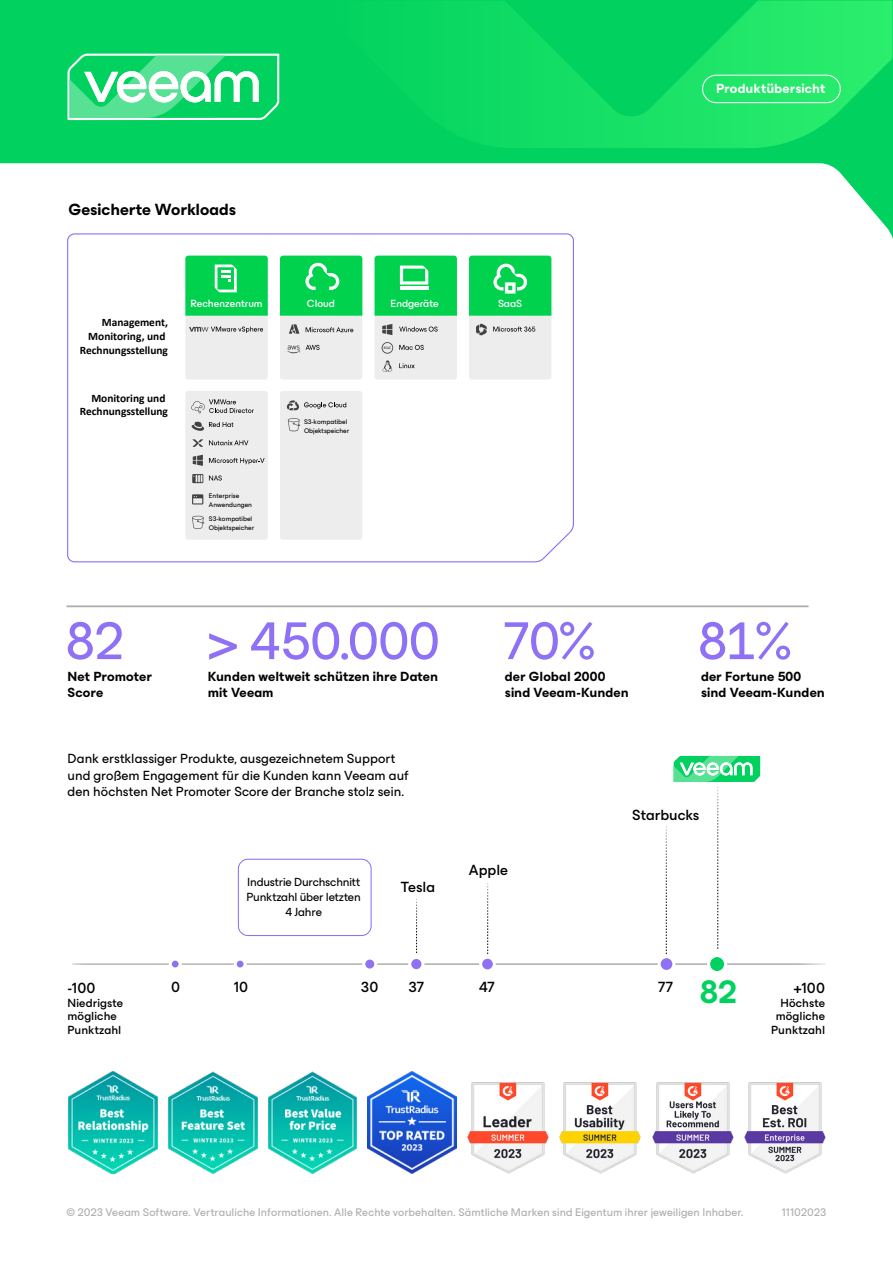
<style>
.page{position:relative;width:893px;height:1263px;background:#fff}
.page>*{position:absolute;margin:0;border:0;box-sizing:border-box;transform-origin:0 0}
.t1{font:54px "ES Build Neutral";letter-spacing:-.015em;color:#8e71f4}
.t2{font:700 16.5px "ES Build Neutral";letter-spacing:-.005em;color:#000}
.t3{font:500 15px "ES Build Neutral";color:#000}
.t4{font:13.5px/16.5px "ES Build Neutral";letter-spacing:.005em;color:#000}
.t5{font:700 13.5px/16.5px "ES Build Neutral";letter-spacing:.005em;color:#000}
.t6{font:700 13.5px "ES Build Neutral";letter-spacing:.005em;color:#fff}
.t7{font:500 12px/13.5px "ES Build Neutral";letter-spacing:.01em;color:#000}
.t8{font:12px/15px "ES Build Neutral";letter-spacing:-.015em;color:#000;text-align:center}
.t9{font:700 11.4px/13.6px "Calibri";color:#000;text-align:right}
.t10{font:11.25px "ES Build Neutral";letter-spacing:.01em;color:#adacaf}
.t11{font:500 10.65px "ES Build";color:#fff}
.t12{font:6.75px/8.7px "ES Build Neutral";color:#000}
.s1{font-weight:700;font-size:33px;color:#00d15f}
</style>
<div class="page">
<svg style="left:1px;top:1px;width:891px;height:235px"></svg>
<svg style="left:312px;top:1px;width:580px;height:147px;background:#0eda63"></svg>
<svg style="left:66px;top:53px;width:214px;height:68px"></svg>
<div style="left:702px;top:75px;width:139px;height:28px;border:1px solid #fff;border-radius:14px"></div>
<img style="left:169px;top:1071px;width:88px;height:102px">
<img style="left:68px;top:1071px;width:90px;height:102px">
<img style="left:368px;top:1071px;width:88px;height:102px">
<img style="left:652px;top:1082px;width:81px;height:92px">
<img style="left:467px;top:1082px;width:81px;height:92px">
<img style="left:744px;top:1082px;width:81px;height:92px">
<img style="left:560px;top:1082px;width:81px;height:92px">
<img style="left:268px;top:1071px;width:89px;height:102px">
<hr style="left:66px;top:605px;width:742px;height:2px;background:#adacaf">
<div style="left:24px;top:230px;width:586px;height:343px;background:#fff"></div>
<svg style="left:67px;top:233px;width:507px;height:330px"></svg>
<div style="left:374px;top:308px;width:83px;height:72px;background:#ededed;border-radius:3px"></div>
<div style="left:469px;top:308px;width:82px;height:72px;background:#ededed;border-radius:3px"></div>
<div style="left:185px;top:308px;width:83px;height:72px;background:#ededed;border-radius:3px"></div>
<div style="left:280px;top:308px;width:82px;height:72px;background:#ededed;border-radius:3px"></div>
<svg style="left:306px;top:345px;width:14px;height:5px"></svg>
<svg style="left:306px;top:327px;width:47px;height:5px"></svg>
<svg style="left:399px;top:327px;width:39px;height:5px"></svg>
<svg style="left:399px;top:345px;width:25px;height:5px"></svg>
<svg style="left:399px;top:363px;width:16px;height:5px"></svg>
<svg style="left:493px;top:327px;width:42px;height:5px"></svg>
<svg style="left:280px;top:256px;width:82px;height:60px;background:#0ed457"></svg>
<svg style="left:469px;top:256px;width:82px;height:60px;background:#13d55b"></svg>
<svg style="left:374px;top:256px;width:83px;height:60px;background:#11d45a"></svg>
<hr style="left:400px;top:287px;width:28px;height:3px;background:#fff">
<svg style="left:185px;top:256px;width:83px;height:60px;background:#11d55a"></svg>
<svg style="left:476px;top:324px;width:11px;height:11px"></svg>
<svg style="left:383px;top:360px;width:9px;height:12px"></svg>
<svg style="left:287px;top:345px;width:13px;height:8px"></svg>
<svg style="left:189px;top:327px;width:74px;height:6px"></svg>
<svg style="left:382px;top:324px;width:10px;height:11px"></svg>
<svg style="left:382px;top:342px;width:11px;height:12px"></svg>
<svg style="left:289px;top:324px;width:10px;height:10px"></svg>
<div style="left:238px;top:859px;width:134px;height:77px;border:1px solid #8e71f4;border-radius:9px"></div>
<div style="left:709px;top:955px;width:16px;height:17px;background:#00d15f;border-radius:50%"></div>
<div style="left:707px;top:954px;width:20px;height:20px;border:3px solid #fff;border-radius:50%"></div>
<div style="left:659px;top:957px;width:15px;height:14px;background:#8e71f4;border-radius:50%"></div>
<div style="left:658px;top:955px;width:17px;height:18px;border:3px solid #fff;border-radius:50%"></div>
<div style="left:481px;top:957px;width:13px;height:14px;background:#8e71f4;border-radius:50%"></div>
<div style="left:479px;top:956px;width:17px;height:16px;border:3px solid #fff;border-radius:50%"></div>
<div style="left:410px;top:957px;width:13px;height:14px;background:#8e71f4;border-radius:50%"></div>
<div style="left:408px;top:956px;width:16px;height:16px;border:3px solid #fff;border-radius:50%"></div>
<div style="left:364px;top:958px;width:12px;height:12px;background:#8e71f4;border-radius:50%"></div>
<div style="left:362px;top:956px;width:15px;height:15px;border:3px solid #fff;border-radius:50%"></div>
<div style="left:235px;top:959px;width:10px;height:10px;background:#8e71f4;border-radius:50%"></div>
<div style="left:234px;top:958px;width:13px;height:12px;border:3px solid #fff;border-radius:50%"></div>
<div style="left:170px;top:959px;width:10px;height:10px;background:#8e71f4;border-radius:50%"></div>
<div style="left:169px;top:958px;width:13px;height:12px;border:3px solid #fff;border-radius:50%"></div>
<svg style="left:666px;top:826px;width:1px;height:128px"></svg>
<svg style="left:487px;top:883px;width:1px;height:71px"></svg>
<svg style="left:416px;top:898px;width:1px;height:55px"></svg>
<svg style="left:674px;top:756px;width:86px;height:193px"></svg>
<p class="t2" style="left:69px;top:196px;width:169px">Gesicherte Workloads</p>
<p class="t9" style="left:80px;top:315px;width:90px">Management,<br>Monitoring, und<br>Rechnungsstellung</p>
<p class="t9" style="left:80px;top:391px;width:89px">Monitoring und<br>Rechnungsstellung</p>
<p class="t11" style="left:190px;top:295px;width:74px">Rechenzentrum</p>
<p class="t11" style="left:307px;top:295px;width:30px">Cloud</p>
<p class="t11" style="left:391px;top:295px;width:50px">Endgeräte</p>
<p class="t11" style="left:498px;top:295px;width:26px">SaaS</p>
<p class="t12" style="left:304px;top:417px;width:47px">S3-kompatibel<br>Objektspeicher</p>
<p class="t12" style="left:209px;top:491px;width:45px">Enterprise<br>Anwendungen</p>
<p class="t12" style="left:209px;top:514px;width:47px">S3-kompatibel<br>Objektspeicher</p>
<p class="t6" style="left:716px;top:78px;width:111px">Produktübersicht</p>
<h1 class="t1" style="left:501px;top:599px;width:95px">70%</h1>
<h1 class="t1" style="left:65px;top:599px;width:61px">82</h1>
<h1 class="t1" style="left:208px;top:599px;width:233px">&gt; 450.000</h1>
<h1 class="t1" style="left:698px;top:599px;width:94px">81%</h1>
<p class="t5" style="left:208px;top:666px;width:232px">Kunden weltweit schützen ihre Daten mit Veeam</p>
<p class="t5" style="left:68px;top:666px;width:86px">Net Promoter<br>Score</p>
<p class="t5" style="left:505px;top:666px;width:125px">der Global 2000 sind Veeam-Kunden</p>
<p class="t4" style="left:68px;top:749px;width:343px">Dank erstklassiger Produkte, ausgezeichnetem Support und großem Engagement für die Kunden kann Veeam auf den höchsten Net Promoter Score der Branche stolz sein.</p>
<p class="t5" style="left:701px;top:666px;width:125px">der Fortune 500 sind Veeam-Kunden</p>
<p class="t3" style="left:68px;top:976px;width:30px">-100</p>
<p class="t7" style="left:68px;top:994px;width:57px">Niedrigste mögliche<br>Punktzahl</p>
<p class="t8" style="left:246px;top:873px;width:116px">Industrie Durchschnitt<br>Punktzahl über letzten<br>4 Jahre</p>
<p class="t3" style="left:401px;top:875px;width:36px">Tesla</p>
<p class="t3" style="left:171px;top:975px;width:11px">0</p>
<p class="t3" style="left:234px;top:975px;width:16px">10</p>
<p class="t3" style="left:361px;top:975px;width:19px">30</p>
<p class="t3" style="left:408px;top:975px;width:17px">37</p>
<p class="t3" style="left:469px;top:858px;width:41px">Apple</p>
<p class="t3" style="left:632px;top:803px;width:69px">Starbucks</p>
<p class="t3" style="left:479px;top:975px;width:17px">47</p>
<p class="t3" style="left:658px;top:975px;width:80px">77 <span class="s1">82</span></p>
<p class="t3" style="left:794px;top:976px;width:33px">+100</p>
<p class="t7" style="left:771px;top:994px;width:55px;text-align:right">Höchste mögliche<br>Punktzahl</p>
<p class="t10" style="left:66px;top:1204px;width:679px">© 2023 Veeam Software. Vertrauliche Informationen. Alle Rechte vorbehalten. Sämtliche Marken sind Eigentum ihrer jeweiligen Inhaber.</p>
<p class="t10" style="left:782px;top:1204px;width:46px">11102023</p>
</div>
